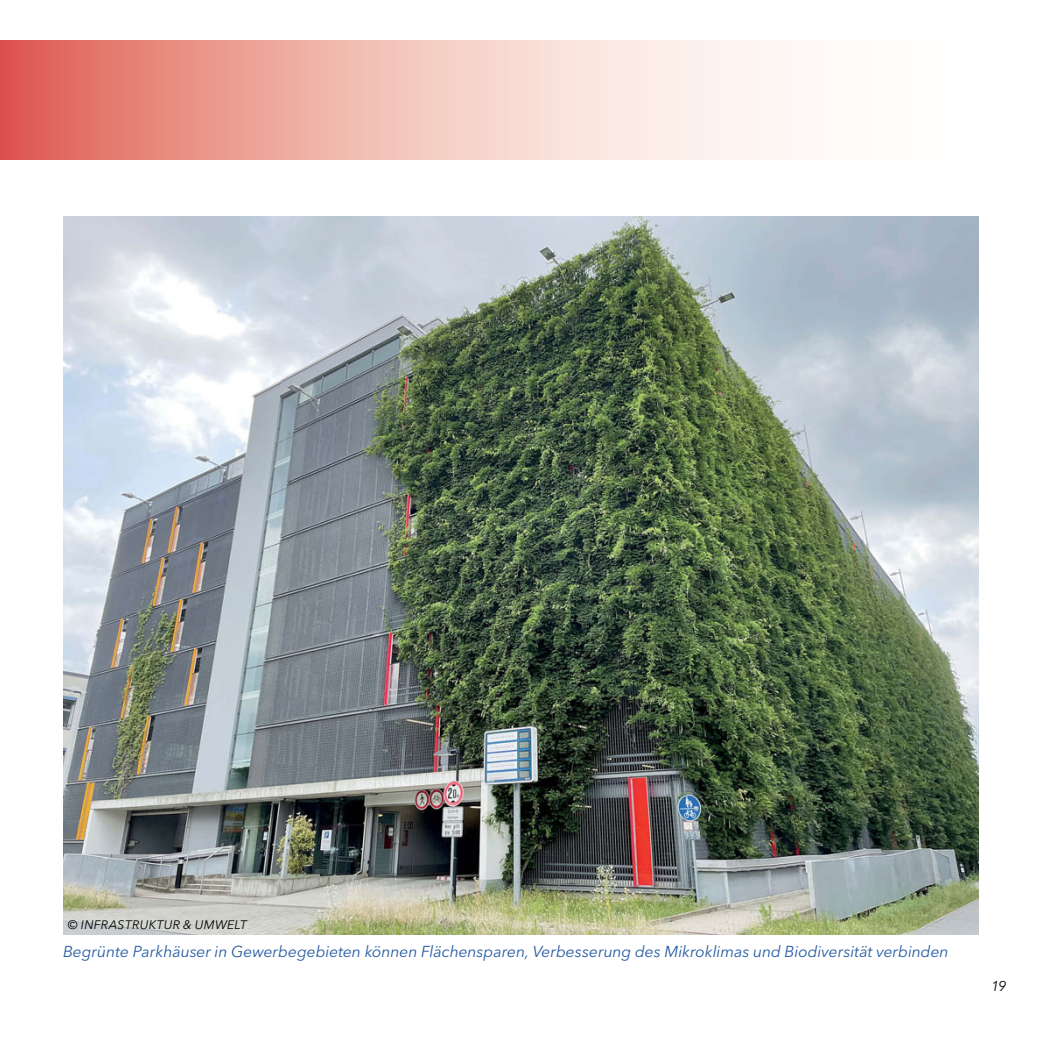
<style>
.page{position:relative;width:1042px;height:1042px;background:#fff}
.page>*{position:absolute;margin:0;border:0;box-sizing:border-box;transform-origin:0 0}
.t1{font:italic 15.75px "Avenir Next LT Pro";letter-spacing:-.005em;color:#245aa3}
.t2{font:italic 14px "Avenir Next LT Pro";color:#000}
.t3{font:italic 12.25px "Avenir Next LT Pro";letter-spacing:.025em;color:#000}
</style>
<div class="page">
<svg style="left:0;top:40px;width:784px;height:119px;background:#f1bab1"></svg>
<img style="left:63px;top:216px;width:916px;height:718px">
<p class="t3" style="left:68px;top:917px;width:180px">© INFRASTRUKTUR &amp; UMWELT</p>
<p class="t1" style="left:63px;top:942px;width:887px">Begrünte Parkhäuser in Gewerbegebieten können Flächensparen, Verbesserung des Mikroklimas und Biodiversität verbinden</p>
<p class="t2" style="left:991px;top:977px;width:17px">19</p>
</div>
